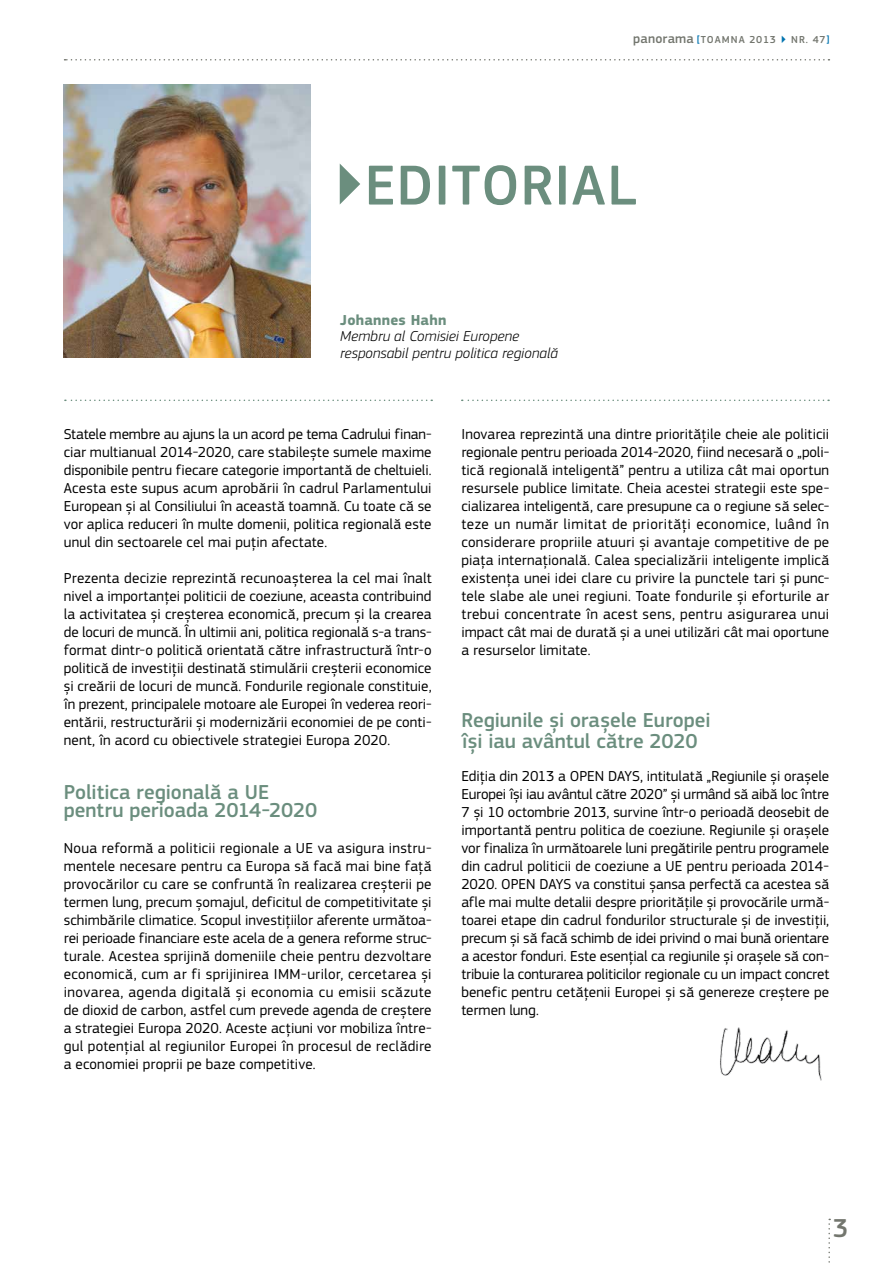
<style>
.page{position:relative;width:893px;height:1263px;background:#fff}
.page>*{position:absolute;margin:0;border:0;box-sizing:border-box;transform-origin:0 0}
.t1{font:500 58.5px "EC Square Sans Pro";letter-spacing:.02em;color:#6b8e7e}
.t2{font:500 27px "EC Square Sans Pro";color:#73766e}
.t3{font:500 21px/18px "EC Square Sans Pro";color:#6b8e7e}
.t4{font:15px/18px "EC Square Sans Pro";letter-spacing:.01em;color:#000;text-align:justify}
.t5{font:italic 300 15px/16.5px "EC Square Sans Pro";letter-spacing:.005em;color:#000}
.t6{font:700 15px "EC Square Sans Pro";letter-spacing:.015em;color:#6b8e7e}
.t7{font:500 10.5px "EC Square Sans Pro";letter-spacing:.085em;color:#73766e}
.s1{font-size:13.5px}
.s2{color:#0073af}
</style>
<div class="page">
<img style="left:64px;top:85px;width:247px;height:273px">
<img style="left:720px;top:1027px;width:102px;height:54px">
<svg style="left:65px;top:400px;width:367px;height:1px"></svg>
<svg style="left:462px;top:400px;width:367px;height:1px"></svg>
<svg style="left:828px;top:1219px;width:2px;height:44px"></svg>
<svg style="left:65px;top:59px;width:764px;height:2px"></svg>
<p class="t7" style="left:633px;top:33px;width:197px"><span class="s1">panorama</span> <span class="s2">[</span>TOAMNA 2013 <span class="s2">▶</span> NR. 47<span class="s2">]</span></p>
<h1 class="t1" style="left:332px;top:151px;width:306px">▶EDITORIAL</h1>
<p class="t6" style="left:340px;top:311px;width:108px">Johannes Hahn</p>
<p class="t5" style="left:340px;top:328px;width:219px">Membru al Comisiei Europene responsabil pentru politica regională</p>
<p class="t4" style="left:64px;top:425px;width:369px">Statele membre au ajuns la un acord pe tema Cadrului finan&shy;ciar multianual 2014-2020, care stabileşte sumele maxime disponibile pentru fiecare categorie importantă de cheltuieli.<br>Acesta este supus acum aprobării în cadrul Parlamentului European şi al Consiliului în această toamnă. Cu toate că se vor aplica reduceri în multe domenii, politica regională este unul din sectoarele cel mai puţin afectate.</p>
<p class="t4" style="left:64px;top:569px;width:369px">Prezenta decizie reprezintă recunoaşterea la cel mai înalt nivel a importanţei politicii de coeziune, aceasta contribuind la activitatea şi creşterea economică, precum şi la crearea de locuri de muncă. În ultimii ani, politica regională s-a trans&shy;format dintr-o politică orientată către infrastructură într-o politică de investiţii destinată stimulării creşterii economice şi creării de locuri de muncă. Fondurile regionale constituie, în prezent, principalele motoare ale Europei în vederea reori&shy;entării, restructurării şi modernizării economiei de pe conti&shy;nent, în acord cu obiectivele strategiei Europa 2020.</p>
<h3 class="t3" style="left:64px;top:783px;width:255px">Politica regională a UE pentru perioada 2014-2020</h3>
<p class="t4" style="left:64px;top:839px;width:369px">Noua reformă a politicii regionale a UE va asigura instru&shy;mentele necesare pentru ca Europa să facă mai bine faţă provocărilor cu care se confruntă în realizarea creşterii pe termen lung, precum şomajul, deficitul de competitivitate şi schimbările climatice. Scopul investiţiilor aferente următoa&shy;rei perioade financiare este acela de a genera reforme struc&shy;turale. Acestea sprijină domeniile cheie pentru dezvoltare economică, cum ar fi sprijinirea IMM-urilor, cercetarea şi inovarea, agenda digitală şi economia cu emisii scăzute de dioxid de carbon, astfel cum prevede agenda de creştere a strategiei Europa 2020. Aceste acţiuni vor mobiliza între&shy;gul potenţial al regiunilor Europei în procesul de reclădire a economiei proprii pe baze competitive.</p>
<p class="t4" style="left:461px;top:425px;width:369px">Inovarea reprezintă una dintre priorităţile cheie ale politicii regionale pentru perioada 2014-2020, fiind necesară o „poli&shy;tică regională inteligentă” pentru a utiliza cât mai oportun resursele publice limitate. Cheia acestei strategii este spe&shy;cializarea inteligentă, care presupune ca o regiune să selec&shy;teze un număr limitat de priorităţi economice, luând în considerare propriile atuuri şi avantaje competitive de pe piaţa internaţională. Calea specializării inteligente implică existenţa unei idei clare cu privire la punctele tari şi punc&shy;tele slabe ale unei regiuni. Toate fondurile şi eforturile ar trebui concentrate în acest sens, pentru asigurarea unui impact cât mai de durată şi a unei utilizări cât mai oportune a resurselor limitate.</p>
<h3 class="t3" style="left:461px;top:710px;width:251px;line-height:21px">Regiunile şi oraşele Europei îşi iau avântul către 2020</h3>
<p class="t4" style="left:461px;top:767px;width:369px">Ediţia din 2013 a OPEN DAYS, intitulată „Regiunile şi oraşele Europei îşi iau avântul către 2020” şi urmând să aibă loc între 7 şi 10 octombrie 2013, survine într-o perioadă deosebit de importantă pentru politica de coeziune. Regiunile şi oraşele vor finaliza în următoarele luni pregătirile pentru programele din cadrul politicii de coeziune a UE pentru perioada 2014- 2020. OPEN DAYS va constitui şansa perfectă ca acestea să afle mai multe detalii despre priorităţile şi provocările urmă&shy;toarei etape din cadrul fondurilor structurale şi de investiţii, precum şi să facă schimb de idei privind o mai bună orientare a acestor fonduri. Este esenţial ca regiunile şi oraşele să con&shy;tribuie la conturarea politicilor regionale cu un impact concret benefic pentru cetăţenii Europei şi să genereze creştere pe termen lung.</p>
<h2 class="t2" style="left:833px;top:1212px;width:17px">3</h2>
</div>
